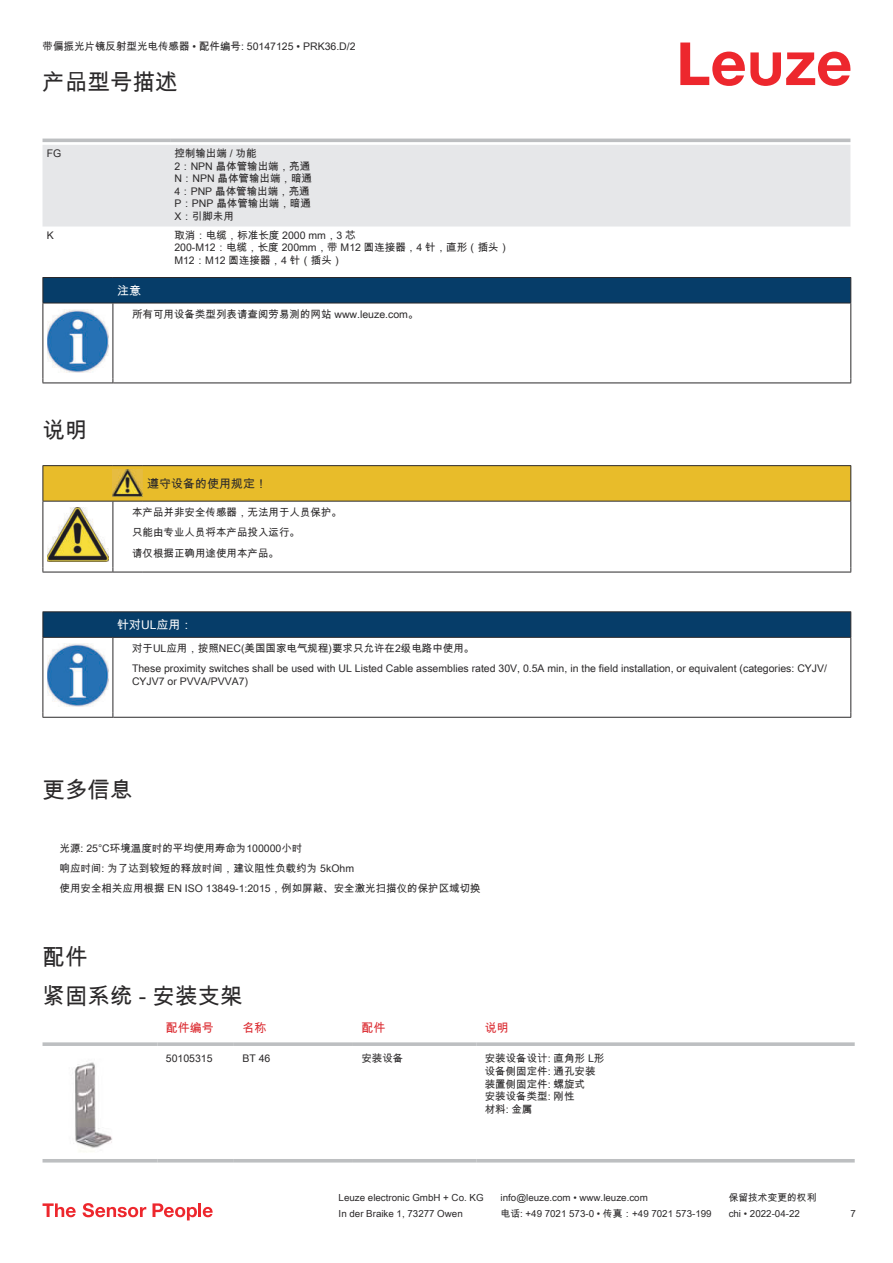
<style>
.page{position:relative;width:893px;height:1263px;background:#fff}
.page>*{position:absolute;margin:0;border:0;box-sizing:border-box;transform-origin:0 0}
.t1{font:22.5px/38.7px "Arial Unicode MS";color:#2b292a}
.t2{font:12px "Arial Unicode MS";color:#db2a30}
.t3{font:12px "Arial Unicode MS";color:#2b292a}
.t4{font:12px "Arial Unicode MS";color:#fff}
.t5{font:10.5px/12.6px "Arial Unicode MS";color:#2b292a}
.t6{font:9.75px "Arial Unicode MS";color:#2b292a}
</style>
<div class="page">
<svg style="left:680px;top:43px;width:170px;height:43px"></svg>
<svg style="left:43px;top:138px;width:807px;height:1px"></svg>
<div style="left:43px;top:145px;width:807px;height:82px;background:#e6e7e9"></div>
<hr style="left:43px;top:139px;width:127px;height:3px;background:#bdbfc1">
<hr style="left:170px;top:139px;width:680px;height:3px;background:#bdbfc1">
<svg style="left:43px;top:1042px;width:114px;height:4px"></svg>
<svg style="left:157px;top:1042px;width:77px;height:4px"></svg>
<svg style="left:234px;top:1042px;width:119px;height:4px"></svg>
<svg style="left:353px;top:1042px;width:123px;height:4px"></svg>
<svg style="left:476px;top:1042px;width:379px;height:4px;background:#c3c5c7"></svg>
<hr style="left:43px;top:1159px;width:114px;height:3px;background:#bdbfc1">
<hr style="left:157px;top:1159px;width:77px;height:3px;background:#bdbfc1">
<hr style="left:234px;top:1159px;width:119px;height:3px;background:#bdbfc1">
<hr style="left:353px;top:1159px;width:123px;height:3px;background:#bdbfc1">
<hr style="left:476px;top:1159px;width:379px;height:3px;background:#bdbfc1">
<img style="left:74px;top:1062px;width:38px;height:90px">
<svg style="left:43px;top:1203px;width:33px;height:14px"></svg>
<svg style="left:83px;top:1203px;width:63px;height:14px"></svg>
<svg style="left:153px;top:1203px;width:44px;height:17px"></svg>
<hr style="left:198px;top:1203px;width:3px;height:14px;background:#ed272d">
<svg style="left:203px;top:1207px;width:10px;height:10px"></svg>
<svg style="left:44px;top:304px;width:806px;height:79px"></svg>
<hr style="left:43px;top:303px;width:70px;height:1px;background:#2b292a">
<svg style="left:43px;top:277px;width:808px;height:26px;background:#083b65"></svg>
<hr style="left:113px;top:303px;width:738px;height:1px;background:#2b292a">
<hr style="left:43px;top:303px;width:1px;height:75px;background:#2b292a">
<hr style="left:113px;top:303px;width:1px;height:75px;background:#2b292a">
<hr style="left:850px;top:303px;width:1px;height:75px;background:#2b292a">
<hr style="left:43px;top:383px;width:70px;height:1px;background:#2b292a">
<hr style="left:113px;top:383px;width:738px;height:1px;background:#2b292a">
<img style="left:47px;top:309px;width:61px;height:63px">
<div style="left:115px;top:304px;width:734px;height:20px;background:#fff"></div>
<hr style="left:43px;top:465px;width:70px;height:1px;background:#2b292a">
<hr style="left:113px;top:465px;width:30px;height:1px;background:#2b292a">
<hr style="left:143px;top:465px;width:708px;height:1px;background:#2b292a">
<hr style="left:43px;top:572px;width:70px;height:1px;background:#2b292a">
<hr style="left:113px;top:572px;width:30px;height:1px;background:#2b292a">
<hr style="left:143px;top:572px;width:708px;height:1px;background:#2b292a">
<svg style="left:43px;top:466px;width:808px;height:106px"></svg>
<svg style="left:44px;top:691px;width:806px;height:26px"></svg>
<hr style="left:43px;top:611px;width:70px;height:1px;background:#2b292a">
<hr style="left:113px;top:611px;width:738px;height:1px;background:#2b292a">
<hr style="left:43px;top:638px;width:1px;height:75px;background:#2b292a">
<hr style="left:113px;top:638px;width:1px;height:75px;background:#2b292a">
<hr style="left:850px;top:638px;width:1px;height:75px;background:#2b292a">
<hr style="left:43px;top:717px;width:70px;height:1px;background:#2b292a">
<hr style="left:113px;top:717px;width:738px;height:1px;background:#2b292a">
<img style="left:47px;top:691px;width:61px;height:15px">
<svg style="left:43px;top:612px;width:808px;height:79px"></svg>
<p class="t5" style="left:43px;top:40px;width:315px">带偏振光片镜反射型光电传感器 • 配件编号: 50147125 • PRK36.D/2</p>
<h1 class="t1" style="left:43px;top:62px;width:136px">产品型号描述</h1>
<p class="t5" style="left:47px;top:147px;width:16px">FG</p>
<p class="t5" style="left:174px;top:147px;width:139px">控制输出端 / 功能<br>2：NPN 晶体管输出端，亮通<br>N：NPN 晶体管输出端，暗通<br>4：PNP 晶体管输出端，亮通<br>P：PNP 晶体管输出端，暗通<br>X：引脚未用</p>
<p class="t5" style="left:47px;top:230px;width:9px">K</p>
<p class="t5" style="left:174px;top:228px;width:336px">取消：电缆，标准长度 2000 mm，3 芯<br>200-M12：电缆，长度 200mm，带 M12 圆连接器，4 针，直形（插头）<br>M12：M12 圆连接器，4 针（插头）</p>
<p class="t4" style="left:117px;top:282px;width:25px">注意</p>
<p class="t5" style="left:132px;top:308px;width:288px">所有可用设备类型列表请查阅劳易测的网站 www.leuze.com。</p>
<h1 class="t1" style="left:43px;top:410px;width:46px">说明</h1>
<p class="t3" style="left:147px;top:475px;width:121px">遵守设备的使用规定！</p>
<p class="t5" style="left:132px;top:502px;width:211px;line-height:20.2px">本产品并非安全传感器，无法用于人员保护。只能由专业人员将本产品投入运行。<br>请仅根据正确用途使用本产品。</p>
<p class="t4" style="left:117px;top:616px;width:77px">针对UL应用：</p>
<p class="t5" style="left:132px;top:638px;width:697px;line-height:20.2px">对于UL应用，按照NEC(美国国家电气规程)要求只允许在2级电路中使用。<br>These proximity switches shall be used with UL Listed Cable assemblies rated 30V, 0.5A min, in the field installation, or equivalent (categories: CYJV/</p>
<p class="t5" style="left:132px;top:675px;width:118px">CYJV7 or PVVA/PVVA7)</p>
<h1 class="t1" style="left:43px;top:770px;width:91px">更多信息</h1>
<p class="t5" style="left:60px;top:838px;width:423px;line-height:20.2px">光源: 25°C环境温度时的平均使用寿命为100000小时<br>响应时间: 为了达到较短的释放时间，建议阻性负载约为 5kOhm<br>使用安全相关应用根据 EN ISO 13849-1:2015，例如屏蔽、安全激光扫描仪的保护区域切换</p>
<h1 class="t1" style="left:43px;top:937px;width:202px">配件<br>紧固系统 - 安装支架</h1>
<p class="t2" style="left:166px;top:1018px;width:49px">配件编号</p>
<p class="t2" style="left:242px;top:1018px;width:25px">名称</p>
<p class="t2" style="left:361px;top:1018px;width:25px">配件</p>
<p class="t2" style="left:485px;top:1018px;width:25px">说明</p>
<p class="t5" style="left:166px;top:1052px;width:48px">50105315</p>
<p class="t5" style="left:242px;top:1052px;width:30px">BT 46</p>
<p class="t5" style="left:361px;top:1052px;width:43px">安装设备</p>
<p class="t5" style="left:485px;top:1052px;width:121px">安装设备设计: 直角形 L形设备侧固定件: 通孔安装装置侧固定件: 螺旋式<br>安装设备类型: 刚性<br>材料: 金属</p>
<p class="t6" style="left:339px;top:1191px;width:146px">Leuze electronic GmbH + Co. KG</p>
<p class="t6" style="left:501px;top:1191px;width:149px">info@leuze.com • www.leuze.com</p>
<p class="t6" style="left:729px;top:1191px;width:89px">保留技术变更的权利</p>
<p class="t6" style="left:339px;top:1206px;width:126px">In der Braike 1, 73277 Owen</p>
<p class="t6" style="left:501px;top:1206px;width:212px">电话: +49 7021 573-0 • 传真：+49 7021 573-199</p>
<p class="t6" style="left:729px;top:1206px;width:73px">chi • 2022-04-22</p>
<p class="t6" style="left:850px;top:1206px;width:7px">7</p>
</div>
